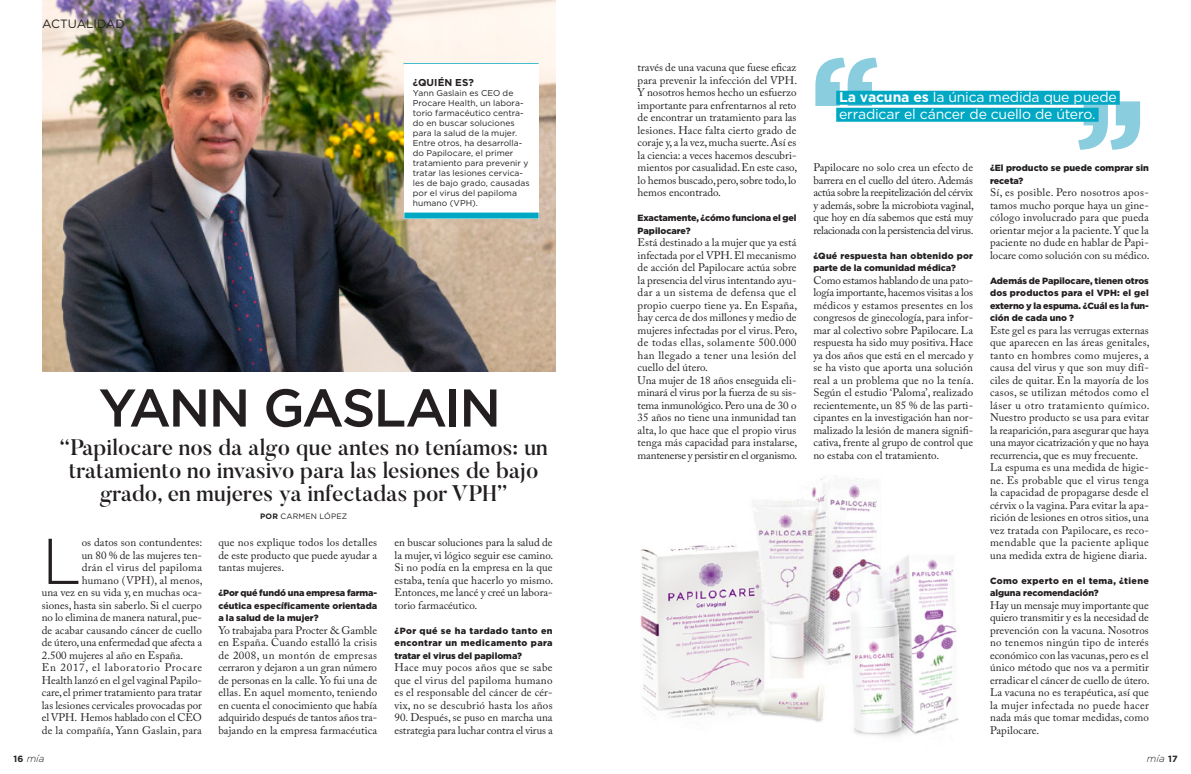
<style>
.page{position:relative;width:1191px;height:774px;background:#fff}
.page>*{position:absolute;margin:0;border:0;box-sizing:border-box;transform-origin:0 0}
.t1{font:300 64.6px "Gotham";color:#231f20}
.t2{font:500 53px "Gotham";letter-spacing:-.04em;color:#231f20}
.t3{font:500 22.4px/23px "Butler";color:#231f20;text-align:center}
.t4{font:14px "Gotham";letter-spacing:-.01em;color:#fff}
.t5{font:12px "Gotham";color:#231f20}
.t6{font:11px/12.5px "Adobe Caslon Pro";letter-spacing:.005em;color:#231f20;text-align:justify}
.t7{font:11px "Adobe Caslon Pro";letter-spacing:.025em;color:#231f20}
.t8{font:italic 300 10px "Gotham";letter-spacing:.005em;color:#231f20}
.t9{font:700 10px "Gotham";letter-spacing:.01em;color:#231f20}
.t10{font:900 9px/12.5px "Gotham";color:#231f20}
.t11{font:8.5px/10px "Gotham";letter-spacing:.005em;color:#231f20}
.t12{font:7.8px "Gotham";letter-spacing:.025em;color:#231f20}
.s1{font-weight:700}
.s2{font-weight:700;font-style:normal;font-size:9px}
</style>
<div class="page">
<img style="left:43px;top:0;width:513px;height:371px">
<hr style="left:403px;top:63px;width:135px;height:1px;background:#00a8c4">
<div style="left:404px;top:64px;width:134px;height:154px;background:#fff"></div>
<div style="left:404px;top:213px;width:134px;height:6px;background:#00a8c4"></div>
<svg style="left:815px;top:58px;width:62px;height:48px"></svg>
<svg style="left:1078px;top:101px;width:62px;height:49px"></svg>
<div style="left:836px;top:91px;width:283px;height:14px;background:#00a8c4"></div>
<div style="left:836px;top:108px;width:262px;height:14px;background:#00a8c4"></div>
<img style="left:640px;top:476px;width:319px;height:261px">
<p class="t5" style="left:42px;top:16px;width:84px">ACTUALIDAD</p>
<p class="t9" style="left:413px;top:76px;width:63px">¿QUIÉN ES?</p>
<p class="t11" style="left:413px;top:88px;width:118px">Yann Gaslain es CEO de<br>Procare Health, un labora&shy;torio farmacéutico centra&shy;do en buscar soluciones para la salud de la mujer.<br>Entre otros, ha desarrolla&shy;do Papilocare, el primer tratamiento para prevenir y tratar las lesiones cervica&shy;les de bajo grado, causadas por el virus del papiloma humano (VPH).</p>
<p class="t2" style="left:99px;top:373px;width:404px">YANN GASLAIN</p>
<p class="t3" style="left:59px;top:435px;width:490px">“Papilocare nos da algo que antes no teníamos: un tratamiento no invasivo para las lesiones de bajo grado, en mujeres ya infectadas por VPH”</p>
<p class="t12" style="left:260px;top:511px;width:89px"><span class="s1">POR</span> CARMEN LÓPEZ</p>
<p class="t1" style="left:42px;top:520px;width:41px">L</p>
<p class="t6" style="left:82px;top:536px;width:122px">os datos son contundentes:</p>
<p class="t6" style="left:82px;top:549px;width:122px">un 80 % de las mujeres ten-</p>
<p class="t7" style="left:82px;top:561px;width:122px">drán el virus del papiloma</p>
<p class="t6" style="left:82px;top:574px;width:123px">humano (VPH), al menos,</p>
<p class="t6" style="left:42px;top:586px;width:162px">una vez en su vida y, en muchas oca-</p>
<p class="t6" style="left:42px;top:599px;width:162px">siones, hasta sin saberlo. Si el cuerpo</p>
<p class="t6" style="left:42px;top:611px;width:162px">no lo elimina de manera natural, pue-</p>
<p class="t6" style="left:42px;top:624px;width:162px">de acabar causando cáncer de cuello</p>
<p class="t6" style="left:42px;top:636px;width:162px">de útero, una enfermedad que afecta a</p>
<p class="t6" style="left:42px;top:649px;width:143px">2.500 mujeres al año en España.</p>
<p class="t6" style="left:42px;top:661px;width:162px">En 2017, el laboratorio Procare Health lanzó en el gel vaginal Papilo&shy;care, el primer tratamiento para tratar las lesiones cervicales provocadas por el VPH. Hemos hablado con el CEO de la compañía, Yann Gaslain, para</p>
<p class="t6" style="left:218px;top:536px;width:160px">que nos explique todos los detalles de este producto que puede ayudar a tantas mujeres.</p>
<p class="t10" style="left:218px;top:587px;width:160px;text-align:justify">¿Por qué fundó una empresa farma&shy;céutica específicamente orientada a la salud de la mujer?</p>
<p class="t6" style="left:218px;top:624px;width:160px">Yo trabajaba para Procter &amp; Gamble en España. Cuando estalló la crisis de 2008, un montón de empresas cerraron y dejaron a un gran número de personas en la calle. Yo fui una de ellas. En aquel momento, teniendo en cuenta el conocimiento que había adquirido después de tantos años tra&shy;bajando en la empresa farmacéutica</p>
<p class="t6" style="left:394px;top:536px;width:160px">en buscar soluciones para la salud de la mujer, vi lógico seguir ese camino.<br>Si no podía en la empresa en la que estaba, tenía que hacerlo yo mismo.<br>Entonces, me lancé y creé un labora&shy;torio farmacéutico.</p>
<p class="t10" style="left:394px;top:624px;width:160px;text-align:justify">¿Por qué se ha tardado tanto en encontrar un medicamento para tratar el virus del papiloma?</p>
<p class="t6" style="left:394px;top:661px;width:160px">Hace muy pocos años que se sabe que el virus del papiloma humano es el responsable del cáncer de cér&shy;vix, no se descubrió hasta los años</p>
<p class="t6" style="left:394px;top:711px;width:160px">90. Después, se puso en marcha una estrategia para luchar contra el virus a</p>
<p class="t6" style="left:637px;top:61px;width:161px">través de una vacuna que fuese eficaz para prevenir la infección del VPH.<br>Y nosotros hemos hecho un esfuerzo importante para enfrentarnos al reto de encontrar un tratamiento para las lesiones. Hace falta cierto grado de coraje y, a la vez, mucha suerte. Así es la ciencia: a veces hacemos descubri&shy;mientos por casualidad. En este caso, lo hemos buscado, pero, sobre todo, lo hemos encontrado.</p>
<p class="t10" style="left:637px;top:212px;width:160px">Exactamente, ¿cómo funciona el gel<br>Papilocare?</p>
<p class="t6" style="left:637px;top:236px;width:161px">Está destinado a la mujer que ya está infectada por el VPH. El mecanismo de acción del Papilocare actúa sobre la presencia del virus intentando ayu&shy;dar a un sistema de defensa que el propio cuerpo tiene ya. En España, hay cerca de dos millones y medio de mujeres infectadas por el virus. Pero, de todas ellas, solamente 500.000 han llegado a tener una lesión del cuello del útero.</p>
<p class="t6" style="left:637px;top:374px;width:161px">Una mujer de 18 años enseguida eli&shy;minará el virus por la fuerza de su sis&shy;tema inmunológico. Pero una de 30 o 35 años no tiene una inmunidad tan alta, lo que hace que el propio virus tenga más capacidad para instalarse, mantenerse y persistir en el organismo.</p>
<p class="t4" style="left:839px;top:88px;width:279px"><span class="s1">La vacuna es</span> la única medida que puede</p>
<p class="t4" style="left:839px;top:105px;width:258px">erradicar el cáncer de cuello de útero.</p>
<p class="t6" style="left:813px;top:161px;width:162px">Papilocare no solo crea un efecto de barrera en el cuello del útero. Además actúa sobre la reepitelización del cérvix y además, sobre la microbiota vaginal, que hoy en día sabemos que está muy relacionada con la persistencia del virus.</p>
<p class="t10" style="left:813px;top:249px;width:161px">¿Qué respuesta han obtenido por parte de la comunidad médica?</p>
<p class="t6" style="left:813px;top:274px;width:162px">Como estamos hablando de una pato&shy;logía importante, hacemos visitas a los médicos y estamos presentes en los congresos de ginecología, para infor&shy;mar al colectivo sobre Papilocare. La respuesta ha sido muy positiva. Hace ya dos años que está en el mercado y se ha visto que aporta una solución real a un problema que no la tenía.<br>Según el estudio ‘Paloma’, realizado recientemente, un 85 % de las parti&shy;cipantes en la investigación han nor&shy;malizado la lesión de manera signifi&shy;cativa, frente al grupo de control que no estaba con el tratamiento.</p>
<p class="t10" style="left:990px;top:162px;width:160px">¿El producto se puede comprar sin receta?</p>
<p class="t6" style="left:990px;top:186px;width:161px">Sí, es posible. Pero nosotros apos&shy;tamos mucho porque haya un gine&shy;cólogo involucrado para que pueda orientar mejor a la paciente. Y que la paciente no dude en hablar de Papi&shy;locare como solución con su médico.</p>
<p class="t10" style="left:990px;top:274px;width:160px;text-align:justify">Además de Papilocare, tienen otros dos productos para el VPH: el gel externo y la espuma. ¿Cuál es la fun&shy;ción de cada uno ?</p>
<p class="t6" style="left:990px;top:324px;width:161px">Este gel es para las verrugas externas que aparecen en las áreas genitales, tanto en hombres como mujeres, a causa del virus y que son muy difí&shy;ciles de quitar. En la mayoría de los casos, se utilizan métodos como el láser u otro tratamiento químico.<br>Nuestro producto se usa para evitar la reaparición, para asegurar que haya una mayor cicatrización y que no haya recurrencia, que es muy frecuente.</p>
<p class="t6" style="left:990px;top:461px;width:160px">La espuma es una medida de higie&shy;ne. Es probable que el virus tenga la capacidad de propagarse desde el cérvix o la vagina. Para evitar la apa&shy;rición de lesiones en otros sitios, una vez tratada con Papilocare, es reco&shy;mendable que la paciente aplique una medida extra de higiene diaria.</p>
<p class="t10" style="left:990px;top:574px;width:160px">Como experto en el tema, ¿tiene alguna recomendación?</p>
<p class="t6" style="left:990px;top:599px;width:161px">Hay un mensaje muy importante que quiero transmitir y es la necesidad de prevención con la vacuna. Nosotros no tenemos ningún tipo de interés económico con las vacunas, pero es el único método que nos va a permitir erradicar el cáncer de cuello de útero.<br>La vacuna no es terapéutica, así que la mujer infectada no puede hacer nada más que tomar medidas, como Papilocare.</p>
<p class="t8" style="left:14px;top:752px;width:32px"><span class="s2">16</span> mía</p>
<p class="t8" style="left:1146px;top:752px;width:32px">mía <span class="s2">17</span></p>
</div>
